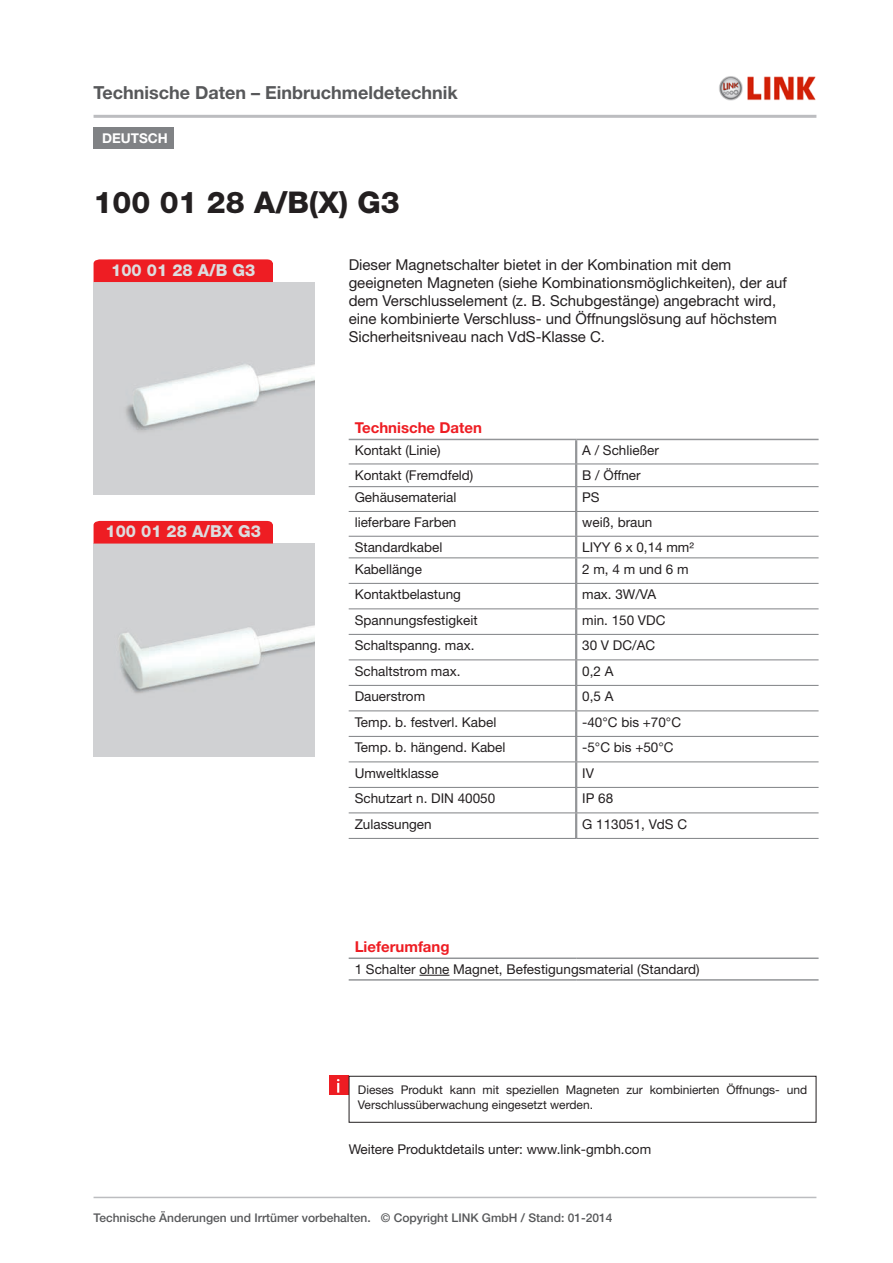
<style>
.page{position:relative;width:893px;height:1263px;background:#fff}
.page>*{position:absolute;margin:0;border:0;box-sizing:border-box;transform-origin:0 0}
.t1{font:800 30px "Helvetica Neue LT Std";color:#231f20}
.t2{font:700 18px "Helvetica Neue LT Std";color:#57585a}
.t3{font:800 16.5px "Helvetica Neue LT Std";color:#dcdddf}
.t4{font:15px/18px "Helvetica Neue LT Std";color:#231f20}
.t5{font:700 15px "Helvetica Neue LT Std";color:#ee1d23}
.t6{font:13.5px "Helvetica Neue LT Std";color:#231f20}
.t7{font:700 13.5px "Helvetica Neue LT Std";color:#fff}
.t8{font:12px/15px "Helvetica Neue LT Std";color:#231f20}
.t9{font:500 12px "Helvetica Neue LT Std";color:#57585a}
</style>
<div class="page">
<hr style="left:94px;top:1197px;width:722px;height:1px;background:#bcbdc0">
<hr style="left:94px;top:115px;width:722px;height:3px;background:#bcbdc0">
<img style="left:719px;top:76px;width:97px;height:25px">
<hr style="left:349px;top:439px;width:227px;height:1px;background:#939598">
<hr style="left:576px;top:439px;width:243px;height:1px;background:#939598">
<hr style="left:575px;top:440px;width:2px;height:24px;background:#939598">
<hr style="left:575px;top:464px;width:2px;height:22px;background:#939598">
<hr style="left:575px;top:487px;width:2px;height:24px;background:#939598">
<hr style="left:575px;top:512px;width:2px;height:24px;background:#939598">
<hr style="left:575px;top:537px;width:2px;height:20px;background:#939598">
<hr style="left:575px;top:558px;width:2px;height:25px;background:#939598">
<hr style="left:575px;top:584px;width:2px;height:24px;background:#939598">
<hr style="left:575px;top:609px;width:2px;height:25px;background:#939598">
<hr style="left:575px;top:635px;width:2px;height:24px;background:#939598">
<hr style="left:575px;top:660px;width:2px;height:25px;background:#939598">
<hr style="left:575px;top:686px;width:2px;height:24px;background:#939598">
<hr style="left:575px;top:711px;width:2px;height:25px;background:#939598">
<hr style="left:575px;top:737px;width:2px;height:24px;background:#939598">
<hr style="left:575px;top:762px;width:2px;height:25px;background:#939598">
<hr style="left:575px;top:788px;width:2px;height:24px;background:#939598">
<hr style="left:575px;top:813px;width:2px;height:25px;background:#939598">
<hr style="left:349px;top:464px;width:227px;height:1px;background:#808285">
<hr style="left:576px;top:464px;width:243px;height:1px;background:#808285">
<hr style="left:349px;top:486px;width:227px;height:1px;background:#808285">
<hr style="left:576px;top:486px;width:243px;height:1px;background:#808285">
<hr style="left:349px;top:511px;width:227px;height:1px;background:#808285">
<hr style="left:576px;top:511px;width:243px;height:1px;background:#808285">
<hr style="left:349px;top:536px;width:227px;height:1px;background:#808285">
<hr style="left:576px;top:536px;width:243px;height:1px;background:#808285">
<hr style="left:349px;top:557px;width:227px;height:1px;background:#808285">
<hr style="left:576px;top:557px;width:243px;height:1px;background:#808285">
<hr style="left:349px;top:583px;width:227px;height:1px;background:#808285">
<hr style="left:576px;top:583px;width:243px;height:1px;background:#808285">
<hr style="left:349px;top:608px;width:227px;height:1px;background:#808285">
<hr style="left:576px;top:608px;width:243px;height:1px;background:#808285">
<hr style="left:349px;top:634px;width:227px;height:1px;background:#808285">
<hr style="left:576px;top:634px;width:243px;height:1px;background:#808285">
<hr style="left:349px;top:659px;width:227px;height:1px;background:#808285">
<hr style="left:576px;top:659px;width:243px;height:1px;background:#808285">
<hr style="left:349px;top:685px;width:227px;height:1px;background:#808285">
<hr style="left:576px;top:685px;width:243px;height:1px;background:#808285">
<hr style="left:349px;top:710px;width:227px;height:1px;background:#808285">
<hr style="left:576px;top:710px;width:243px;height:1px;background:#808285">
<hr style="left:349px;top:736px;width:227px;height:1px;background:#808285">
<hr style="left:576px;top:736px;width:243px;height:1px;background:#808285">
<hr style="left:349px;top:761px;width:227px;height:1px;background:#808285">
<hr style="left:576px;top:761px;width:243px;height:1px;background:#808285">
<hr style="left:349px;top:787px;width:227px;height:1px;background:#808285">
<hr style="left:576px;top:787px;width:243px;height:1px;background:#808285">
<hr style="left:349px;top:812px;width:227px;height:1px;background:#808285">
<hr style="left:576px;top:812px;width:243px;height:1px;background:#808285">
<hr style="left:349px;top:838px;width:227px;height:1px;background:#808285">
<hr style="left:576px;top:838px;width:243px;height:1px;background:#808285">
<hr style="left:349px;top:957px;width:227px;height:2px;background:#939598">
<hr style="left:576px;top:957px;width:243px;height:2px;background:#939598">
<hr style="left:349px;top:979px;width:227px;height:2px;background:#939598">
<hr style="left:576px;top:979px;width:243px;height:2px;background:#939598">
<hr style="left:419px;top:975px;width:30px;height:1px;background:#231f20">
<div style="left:329px;top:1076px;width:19px;height:19px;background:#ee1d23"></div>
<div style="left:349px;top:1076px;width:467px;height:47px;border:1px solid #231f20"></div>
<svg style="left:337px;top:1079px;width:3px;height:14px"></svg>
<div style="left:94px;top:128px;width:80px;height:21px;background:#808285"></div>
<img style="left:94px;top:543px;width:221px;height:213px">
<img style="left:94px;top:282px;width:221px;height:213px">
<div style="left:94px;top:259px;width:179px;height:23px;background:#ee1d23"></div>
<div style="left:94px;top:521px;width:179px;height:22px;background:#ee1d23"></div>
<h2 class="t2" style="left:94px;top:82px;width:366px">Technische Daten – Einbruchmeldetechnik</h2>
<p class="t7" style="left:102px;top:130px;width:67px">DEUTSCH</p>
<h1 class="t1" style="left:94px;top:184px;width:308px">100 01 28 A/B(X) G3</h1>
<p class="t3" style="left:111px;top:260px;width:146px">100 01 28 A/B G3</p>
<p class="t3" style="left:106px;top:522px;width:157px">100 01 28 A/BX G3</p>
<p class="t4" style="left:349px;top:255px;width:440px">Dieser Magnetschalter bietet in der Kombination mit dem geeigneten Magneten (siehe Kombinationsmöglichkeiten), der auf dem Verschlusselement (z. B. Schubgestänge) angebracht wird, eine kombinierte Verschluss- und Öffnungslösung auf höchstem Sicherheitsniveau nach VdS-Klasse C.</p>
<p class="t5" style="left:355px;top:419px;width:129px">Technische Daten</p>
<p class="t6" style="left:355px;top:443px;width:88px">Kontakt (Linie)</p>
<p class="t6" style="left:582px;top:443px;width:78px">A / Schließer</p>
<p class="t6" style="left:355px;top:467px;width:120px">Kontakt (Fremdfeld)</p>
<p class="t6" style="left:582px;top:467px;width:60px">B / Öffner</p>
<p class="t6" style="left:355px;top:489px;width:103px">Gehäusematerial</p>
<p class="t6" style="left:582px;top:489px;width:19px">PS</p>
<p class="t6" style="left:355px;top:514px;width:103px">lieferbare Farben</p>
<p class="t6" style="left:582px;top:514px;width:72px">weiß, braun</p>
<p class="t6" style="left:355px;top:539px;width:89px">Standardkabel</p>
<p class="t6" style="left:582px;top:539px;width:113px">LIYY 6 x 0,14 mm²</p>
<p class="t6" style="left:355px;top:561px;width:69px">Kabellänge</p>
<p class="t6" style="left:582px;top:561px;width:108px">2 m, 4 m und 6 m</p>
<p class="t6" style="left:355px;top:586px;width:108px">Kontaktbelastung</p>
<p class="t6" style="left:582px;top:586px;width:76px">max. 3W/VA</p>
<p class="t6" style="left:355px;top:612px;width:125px">Spannungsfestigkeit</p>
<p class="t6" style="left:582px;top:612px;width:85px">min. 150 VDC</p>
<p class="t6" style="left:355px;top:637px;width:121px">Schaltspanng. max.</p>
<p class="t6" style="left:582px;top:637px;width:75px">30 V DC/AC</p>
<p class="t6" style="left:355px;top:663px;width:107px">Schaltstrom max.</p>
<p class="t6" style="left:582px;top:663px;width:33px">0,2 A</p>
<p class="t6" style="left:355px;top:688px;width:72px">Dauerstrom</p>
<p class="t6" style="left:582px;top:688px;width:33px">0,5 A</p>
<p class="t6" style="left:355px;top:714px;width:143px">Temp. b. festverl. Kabel</p>
<p class="t6" style="left:582px;top:714px;width:100px">-40°C bis +70°C</p>
<p class="t6" style="left:355px;top:739px;width:152px">Temp. b. hängend. Kabel</p>
<p class="t6" style="left:582px;top:739px;width:93px">-5°C bis +50°C</p>
<p class="t6" style="left:355px;top:765px;width:85px">Umweltklasse</p>
<p class="t6" style="left:582px;top:765px;width:13px">IV</p>
<p class="t6" style="left:355px;top:790px;width:142px">Schutzart n. DIN 40050</p>
<p class="t6" style="left:582px;top:790px;width:33px">IP 68</p>
<p class="t6" style="left:355px;top:816px;width:79px">Zulassungen</p>
<p class="t6" style="left:582px;top:816px;width:107px">G 113051, VdS C</p>
<p class="t5" style="left:355px;top:938px;width:96px">Lieferumfang</p>
<p class="t6" style="left:355px;top:961px;width:346px">1 Schalter ohne Magnet, Befestigungsmaterial (Standard)</p>
<p class="t8" style="left:358px;top:1082px;width:451px">Dieses Produkt kann mit speziellen Magneten zur kombinierten Öffnungs- und<br>Verschlussüberwachung eingesetzt werden.</p>
<p class="t6" style="left:349px;top:1141px;width:304px">Weitere Produktdetails unter: www.link-gmbh.com</p>
<p class="t9" style="left:94px;top:1211px;width:520px">Technische Änderungen und Irrtümer vorbehalten. © Copyright LINK GmbH / Stand: 01-2014</p>
</div>
